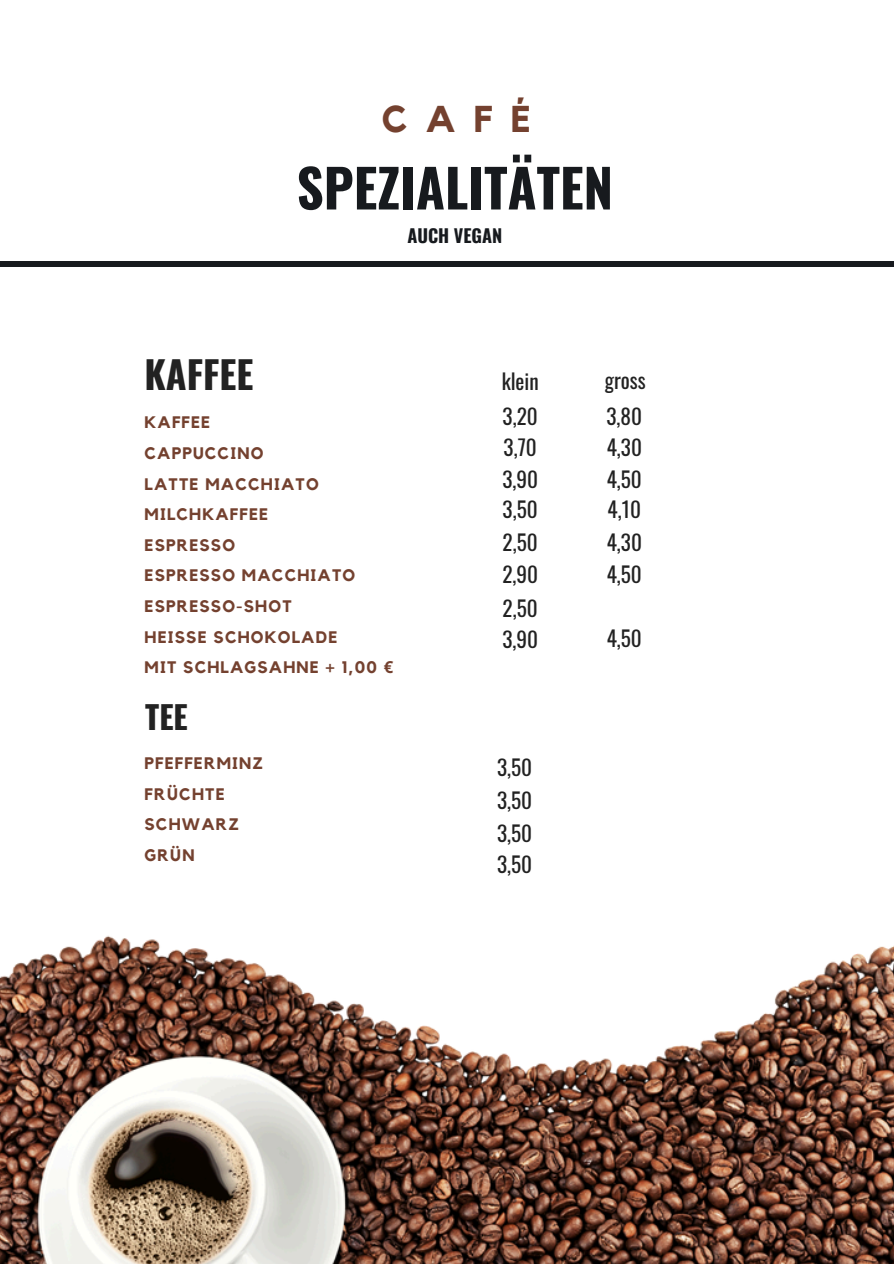
<style>
.page{position:relative;width:894px;height:1264px;background:#fff}
.page>*{position:absolute;margin:0;border:0;box-sizing:border-box;transform-origin:0 0}
.t1{font:700 52.65px "Oswald";color:#171a1e}
.t2{font:700 37.8px "Oswald";color:#222}
.t3{font:700 37.2px "Kollektif";color:#74412f}
.t4{font:700 31.8px "Oswald";color:#222}
.t5{font:21.15px/32.7px "Oswald";color:#222}
.t6{font:700 18.15px "Oswald";color:#171a1e}
.t7{font:700 16.65px/30.6px "Kollektif";letter-spacing:.07em;color:#74412f}
.s1{font-family:"Noto Sans"}
</style>
<div class="page">
<img style="left:0;top:935px;width:893px;height:328px">
<div style="left:0;top:261px;width:893px;height:6px;background:#171a1e"></div>
<h2 class="t2" style="left:144px;top:344px;width:110px">KAFFEE</h2>
<h3 class="t3" style="left:381px;top:102px;width:151px">CAFÉ</h3>
<h1 class="t1" style="left:296px;top:147px;width:318px">SPEZIALITÄTEN</h1>
<p class="t6" style="left:407px;top:221px;width:96px">AUCH VEGAN</p>
<p class="t5" style="left:501px;top:364px;width:39px">klein</p>
<p class="t5" style="left:604px;top:362px;width:42px">gross</p>
<p class="t7" style="left:144px;top:408px;width:250px">KAFFEE<br>CAPPUCCINO<br>LATTE MACCHIATO<br>MILCHKAFFEE<br>ESPRESSO<br>ESPRESSO MACCHIATO<br>ESPRESSO-SHOT<br>HEISSE SCHOKOLADE<br>MIT SCHLAGSAHNE + 1,00 <span class="s1">€</span></p>
<h3 class="t4" style="left:145px;top:691px;width:44px">TEE</h3>
<p class="t7" style="left:144px;top:748px;width:120px">PFEFFERMINZ<br>FRÜCHTE<br>SCHWARZ<br>GRÜN</p>
<p class="t5" style="left:502px;top:399px;width:37px">3,20</p>
<p class="t5" style="left:502px;top:430px;width:37px;line-height:31.5px">3,70<br>3,90</p>
<p class="t5" style="left:502px;top:492px;width:37px;text-align:justify">3,50<br>2,50<br>2,90<br>2,50</p>
<p class="t5" style="left:502px;top:621px;width:37px">3,90</p>
<p class="t5" style="left:497px;top:749px;width:37px">3,50</p>
<p class="t5" style="left:497px;top:782px;width:37px">3,50</p>
<p class="t5" style="left:497px;top:816px;width:37px">3,50</p>
<p class="t5" style="left:497px;top:847px;width:37px">3,50</p>
<p class="t5" style="left:606px;top:400px;width:37px;line-height:31px;text-align:justify">3,80<br>4,30<br>4,50<br>4,10</p>
<p class="t5" style="left:606px;top:526px;width:37px;line-height:32.1px">4,30<br>4,50</p>
<p class="t5" style="left:606px;top:621px;width:37px">4,50</p>
</div>
